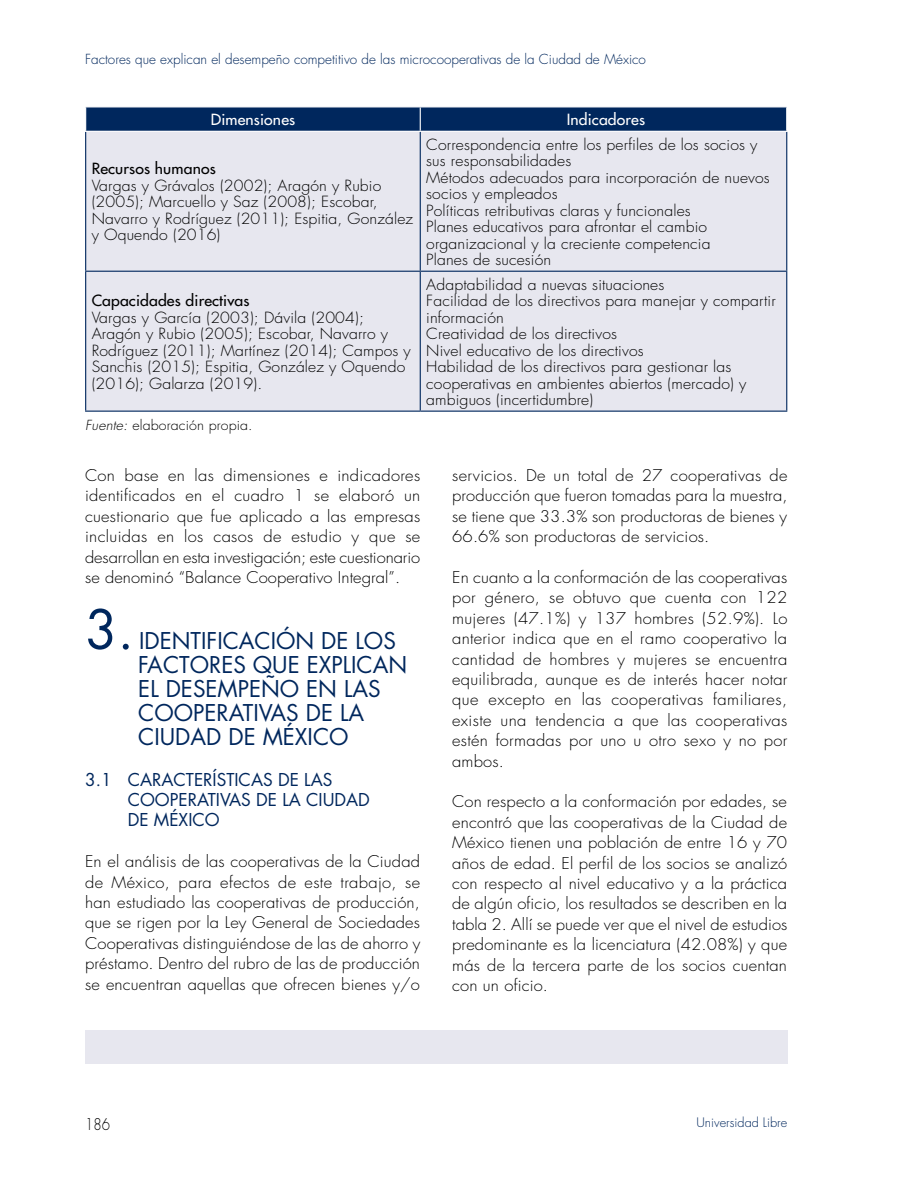
<style>
.page{position:relative;width:915px;height:1191px;background:#fff}
.page>*{position:absolute;margin:0;border:0;box-sizing:border-box;transform-origin:0 0}
._3-num11{font:52.8px "Futura Std";color:#00275d}
._3-num12{font:22.5px/24px "Futura Std";color:#00275d}
._3-num11-2{font:22.5px "Futura Std";color:#00275d}
._3-num2{font:17.25px/20.4px "Futura Std";color:#00275d}
.t1{font:300 15.75px/20.4px "Futura Std";letter-spacing:.01em;color:#000;text-align:justify;scale:1.05 1}
.t2{font:300 15.75px "Futura Std";letter-spacing:.01em;color:#000;scale:.85 1}
._6-texto_cuadros{font:300 15px/16.5px "Futura Std";letter-spacing:.01em;color:#000;scale:1.05 1}
._6-texto_cuadros-2{font:500 15px "Futura Std";letter-spacing:.01em;color:#000;scale:1.05 1}
._6-graficos_cuadros{font:500 15px "Futura Std";letter-spacing:.01em;color:#fff;scale:1.05 1}
.t3{font:300 13.5px "Futura Std";color:#00275d}
._6-fuente1{font:300 13.5px "Futura Std";letter-spacing:.01em;color:#000;scale:1.05 1}
.t4{font:300 12.75px "Futura Std";color:#00275d}
.s1{font-style:italic}
</style>
<div class="page">
<div style="left:86px;top:132px;width:699px;height:278px;background:#e7e7ef"></div>
<hr style="left:85px;top:132px;width:1px;height:139px;background:#00275d">
<hr style="left:419px;top:132px;width:1px;height:139px;background:#00275d">
<hr style="left:785px;top:132px;width:2px;height:139px;background:#00275d">
<hr style="left:85px;top:271px;width:335px;height:1px;background:#00275d">
<hr style="left:85px;top:272px;width:1px;height:138px;background:#00275d">
<hr style="left:420px;top:271px;width:367px;height:1px;background:#00275d">
<hr style="left:419px;top:272px;width:1px;height:138px;background:#00275d">
<hr style="left:785px;top:272px;width:2px;height:138px;background:#00275d">
<hr style="left:85px;top:410px;width:335px;height:2px;background:#00275d">
<hr style="left:420px;top:410px;width:367px;height:2px;background:#00275d">
<svg style="left:85px;top:107px;width:700px;height:24px;background:#092e62"></svg>
<div style="left:85px;top:1030px;width:702px;height:33px;background:#e7e7ef"></div>
<p class="t3" style="left:85px;top:51px;width:562px">Factores que explican el desempeño competitivo de las microcooperativas de la Ciudad de México</p>
<p class="_6-graficos_cuadros" style="left:211px;top:110px;width:82px">Dimensiones</p>
<p class="_6-graficos_cuadros" style="left:566px;top:110px;width:76px">Indicadores</p>
<p class="_6-texto_cuadros-2" style="left:92px;top:159px;width:120px">Recursos humanos</p>
<p class="_6-texto_cuadros" style="left:92px;top:178px;width:307px">Vargas y Grávalos (2002); Aragón y Rubio (2005); Marcuello y Saz (2008); Escobar, Navarro y Rodríguez (2011); Espitia, González y Oquendo (2016)</p>
<p class="_6-texto_cuadros" style="left:426px;top:136px;width:317px">Correspondencia entre los perfiles de los socios y sus responsabilidades</p>
<p class="_6-texto_cuadros" style="left:426px;top:169px;width:328px">Métodos adecuados para incorporación de nuevos socios y empleados</p>
<p class="_6-texto_cuadros" style="left:426px;top:202px;width:253px">Políticas retributivas claras y funcionales</p>
<p class="_6-texto_cuadros" style="left:426px;top:219px;width:272px">Planes educativos para afrontar el cambio organizacional y la creciente competencia</p>
<p class="_6-texto_cuadros" style="left:426px;top:252px;width:120px">Planes de sucesión</p>
<p class="_6-texto_cuadros-2" style="left:92px;top:291px;width:152px">Capacidades directivas</p>
<p class="_6-texto_cuadros" style="left:92px;top:309px;width:305px">Vargas y García (2003); Dávila (2004); Aragón y Rubio (2005); Escobar, Navarro y Rodríguez (2011); Martínez (2014); Campos y Sanchis (2015); Espitia, González y Oquendo (2016); Galarza (2019).</p>
<p class="_6-texto_cuadros" style="left:426px;top:276px;width:228px">Adaptabilidad a nuevas situaciones</p>
<p class="_6-texto_cuadros" style="left:426px;top:293px;width:334px">Facilidad de los directivos para manejar y compartir información</p>
<p class="_6-texto_cuadros" style="left:426px;top:326px;width:183px">Creatividad de los directivos</p>
<p class="_6-texto_cuadros" style="left:426px;top:342px;width:208px">Nivel educativo de los directivos</p>
<p class="_6-texto_cuadros" style="left:426px;top:359px;width:306px">Habilidad de los directivos para gestionar las cooperativas en ambientes abiertos (mercado) y ambiguos (incertidumbre)</p>
<p class="_6-fuente1" style="left:85px;top:417px;width:161px"><span class="s1">Fuente:</span> elaboración propia.</p>
<p class="t1" style="left:85px;top:465px;width:321px">Con base en las dimensiones e indicadores identificados en el cuadro 1 se elaboró un cuestionario que fue aplicado a las empresas incluidas en los casos de estudio y que se desarrollan en esta investigación; este cuestionario se denominó “Balance Cooperativo Integral”.</p>
<p class="_3-num11" style="left:85px;top:596px;width:50px">3.</p>
<p class="_3-num11-2" style="left:139px;top:626px;width:258px">IDENTIFICACIÓN DE LOS</p>
<p class="_3-num12" style="left:138px;top:652px;width:270px">FACTORES QUE EXPLICAN<br>EL DESEMPEÑO EN LAS<br>COOPERATIVAS DE LA<br>CIUDAD DE MÉXICO</p>
<p class="_3-num2" style="left:128px;top:769px;width:244px;text-indent:-43px">3.1 CARACTERÍSTICAS DE LAS<br>COOPERATIVAS DE LA CIUDAD<br>DE MÉXICO</p>
<p class="t1" style="left:85px;top:851px;width:321px">En el análisis de las cooperativas de la Ciudad de México, para efectos de este trabajo, se han estudiado las cooperativas de producción, que se rigen por la Ley General de Sociedades Cooperativas distinguiéndose de las de ahorro y préstamo. Dentro del rubro de las de producción se encuentran aquellas que ofrecen bienes y/o</p>
<p class="t1" style="left:452px;top:465px;width:321px">servicios. De un total de 27 cooperativas de producción que fueron tomadas para la muestra, se tiene que 33.3% son productoras de bienes y 66.6% son productoras de servicios.</p>
<p class="t1" style="left:452px;top:567px;width:321px">En cuanto a la conformación de las cooperativas por género, se obtuvo que cuenta con 122 mujeres (47.1%) y 137 hombres (52.9%). Lo anterior indica que en el ramo cooperativo la cantidad de hombres y mujeres se encuentra equilibrada, aunque es de interés hacer notar que excepto en las cooperativas familiares, existe una tendencia a que las cooperativas estén formadas por uno u otro sexo y no por ambos.</p>
<p class="t1" style="left:452px;top:792px;width:321px">Con respecto a la conformación por edades, se encontró que las cooperativas de la Ciudad de México tienen una población de entre 16 y 70 años de edad. El perfil de los socios se analizó con respecto al nivel educativo y a la práctica de algún oficio, los resultados se describen en la tabla 2. Allí se puede ver que el nivel de estudios predominante es la licenciatura (42.08%) y que más de la tercera parte de los socios cuentan con un oficio.</p>
<p class="t2" style="left:85px;top:1114px;width:31px">186</p>
<p class="t4" style="left:696px;top:1114px;width:92px">Universidad Libre</p>
</div>
